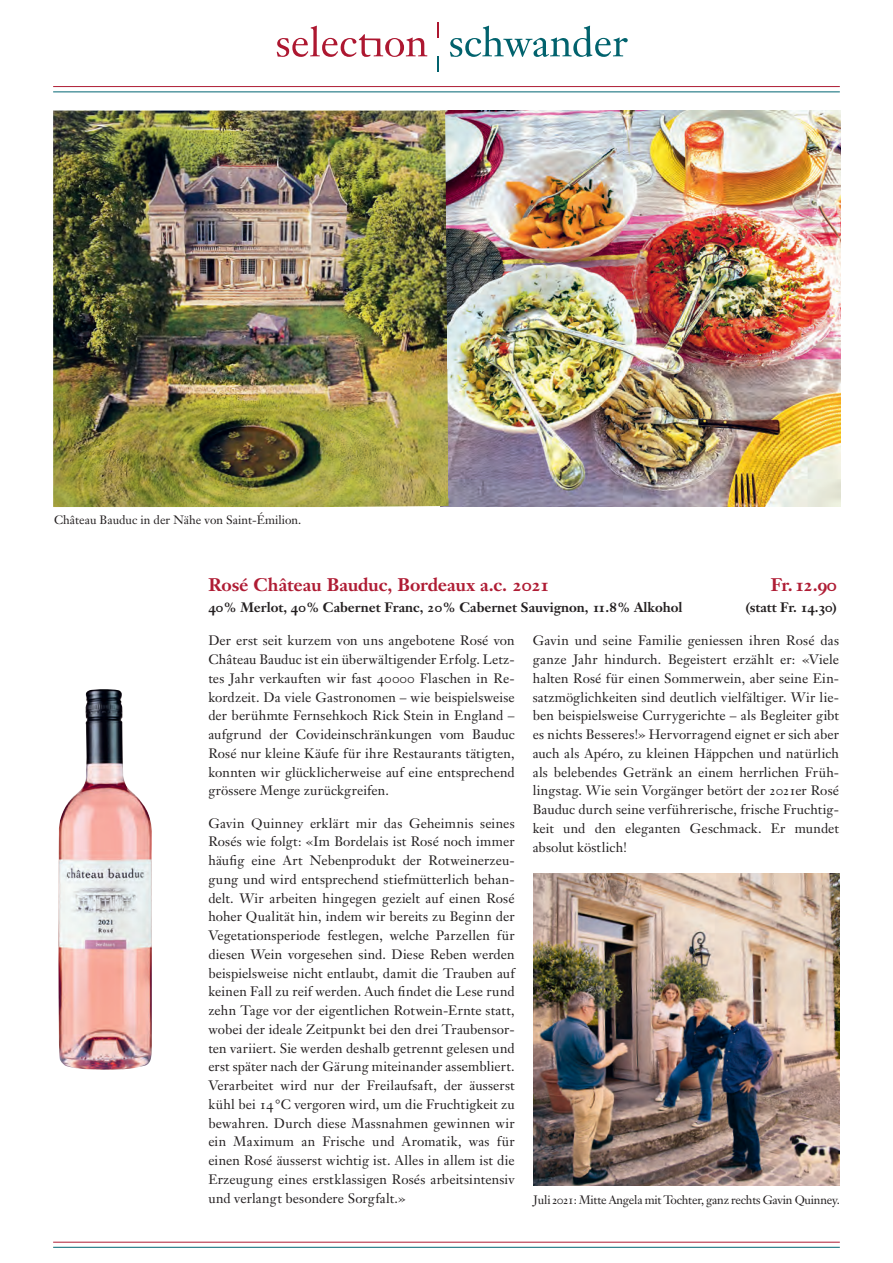
<style>
.page{position:relative;width:893px;height:1263px;background:#fff}
.page>*{position:absolute;margin:0;border:0;box-sizing:border-box;transform-origin:0 0}
.t1{font:700 18px "Janson Text LT Pro";letter-spacing:-.01em;color:#af1c34}
.t2{font:13.5px/18.8px "Janson Text LT Pro";letter-spacing:.01em;color:#231f20;text-align:justify}
.t3{font:700 13.5px "Janson Text LT Pro";color:#231f20}
.t4{font:12px "Janson Text LT Pro";letter-spacing:-.02em;color:#231f20}
.t5{font:12px "Janson Text LT Pro";color:#231f20}
</style>
<div class="page">
<hr style="left:53px;top:1242px;width:787px;height:1px;background:#af1c34">
<hr style="left:53px;top:1247px;width:787px;height:1px;background:#016672">
<img style="left:449px;top:111px;width:392px;height:395px">
<img style="left:58px;top:689px;width:94px;height:381px">
<img style="left:53px;top:111px;width:396px;height:396px">
<img style="left:533px;top:874px;width:306px;height:311px">
<hr style="left:53px;top:86px;width:787px;height:1px;background:#af1c34">
<hr style="left:53px;top:91px;width:787px;height:1px;background:#016672">
<svg style="left:277px;top:26px;width:150px;height:31px"></svg>
<svg style="left:437px;top:23px;width:2px;height:15px"></svg>
<svg style="left:450px;top:26px;width:178px;height:31px"></svg>
<svg style="left:437px;top:56px;width:2px;height:16px"></svg>
<p class="t5" style="left:54px;top:512px;width:249px">Château Bauduc in der Nähe von Saint-Émilion.</p>
<h1 class="t1" style="left:208px;top:573px;width:343px">Rosé Château Bauduc, Bordeaux a.c. 2021</h1>
<h1 class="t1" style="left:771px;top:573px;width:67px">Fr.12.90</h1>
<p class="t3" style="left:208px;top:598px;width:476px">40% Merlot, 40% Cabernet Franc, 20% Cabernet Sauvignon, 11.8% Alkohol</p>
<p class="t3" style="left:745px;top:598px;width:93px">(statt Fr. 14.30)</p>
<p class="t2" style="left:208px;top:631px;width:308px">Der erst seit kurzem von uns angebotene Rosé von Château Bauduc ist ein überwältigender Erfolg. Letz&shy;tes Jahr verkauften wir fast 40000 Flaschen in Re&shy;kordzeit. Da viele Gastronomen – wie beispielsweise der berühmte Fernsehkoch Rick Stein in England – aufgrund der Covideinschränkungen vom Bauduc Rosé nur kleine Käufe für ihre Restaurants tätigten, konnten wir glücklicherweise auf eine entsprechend grössere Menge zurückgreifen.</p>
<p class="t2" style="left:208px;top:813px;width:308px">Gavin Quinney erklärt mir das Geheimnis seines Rosés wie folgt: «Im Bordelais ist Rosé noch immer häufig eine Art Nebenprodukt der Rotweinerzeu&shy;gung und wird entsprechend stiefmütterlich behan&shy;delt. Wir arbeiten hingegen gezielt auf einen Rosé hoher Qualität hin, indem wir bereits zu Beginn der Vegetationsperiode festlegen, welche Parzellen für diesen Wein vorgesehen sind. Diese Reben werden beispielsweise nicht entlaubt, damit die Trauben auf keinen Fall zu reif werden. Auch findet die Lese rund zehn Tage vor der eigentlichen Rotwein-Ernte statt, wobei der ideale Zeitpunkt bei den drei Traubensor&shy;ten variiert. Sie werden deshalb getrennt gelesen und erst später nach der Gärung miteinander assembliert.<br>Verarbeitet wird nur der Freilaufsaft, der äusserst kühl bei 14 °C vergoren wird, um die Fruchtigkeit zu bewahren. Durch diese Massnahmen gewinnen wir ein Maximum an Frische und Aromatik, was für einen Rosé äusserst wichtig ist. Alles in allem ist die Erzeugung eines erstklassigen Rosés arbeitsintensiv und verlangt besondere Sorgfalt.»</p>
<p class="t2" style="left:533px;top:631px;width:308px">Gavin und seine Familie geniessen ihren Rosé das ganze Jahr hindurch. Begeistert erzählt er: «Viele halten Rosé für einen Sommerwein, aber seine Ein&shy;satzmöglichkeiten sind deutlich vielfältiger. Wir lie&shy;ben beispielsweise Currygerichte – als Begleiter gibt es nichts Besseres!» Hervorragend eignet er sich aber auch als Apéro, zu kleinen Häppchen und natürlich als belebendes Getränk an einem herrlichen Früh&shy;lingstag. Wie sein Vorgänger betört der 2021er Rosé Bauduc durch seine verführerische, frische Fruchtig&shy;keit und den eleganten Geschmack. Er mundet absolut köstlich!</p>
<p class="t4" style="left:533px;top:1192px;width:308px">Juli 2021: Mitte Angela mit Tochter, ganz rechts Gavin Quinney.</p>
</div>
